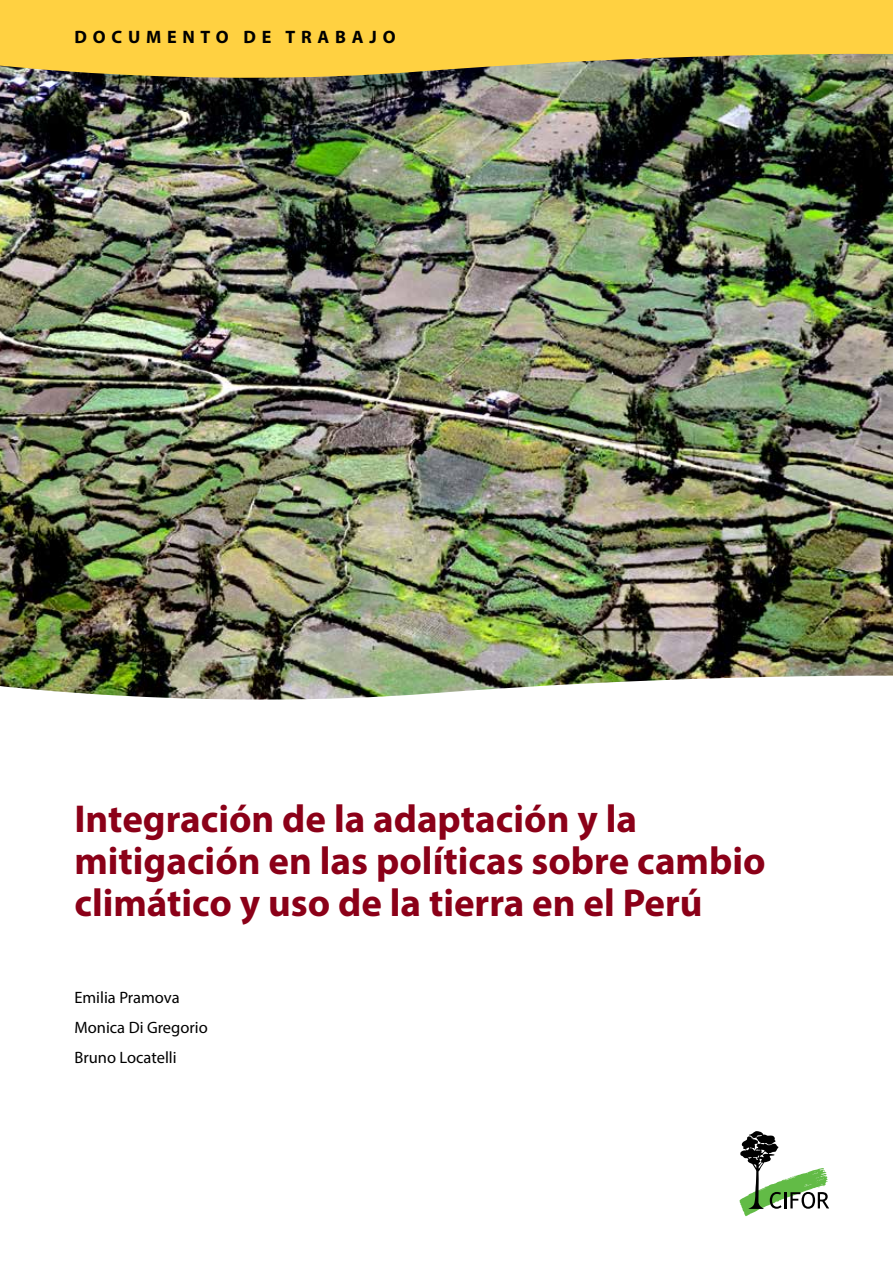
<style>
.page{position:relative;width:893px;height:1263px;background:#fff}
.page>*{position:absolute;margin:0;border:0;box-sizing:border-box;transform-origin:0 0}
.t1{font:700 39px/42px "Myriad Pro";color:#8b0018}
.t2{font:700 18px "Myriad Pro";letter-spacing:.32em;color:#000}
.t3{font:16.5px/30px "Myriad Pro";color:#000}
</style>
<div class="page">
<img style="left:0;top:89px;width:893px;height:611px">
<img style="left:0;top:0;width:893px;height:89px">
<svg style="left:739px;top:1131px;width:90px;height:85px"></svg>
<p class="t2" style="left:75px;top:25px;width:323px">DOCUMENTO DE TRABAJO</p>
<p class="t1" style="left:74px;top:797px;width:693px">Integración de la adaptación y la mitigación en las políticas sobre cambio climático y uso de la tierra en el Perú</p>
<p class="t3" style="left:74px;top:982px;width:135px">Emilia Pramova<br>Monica Di Gregorio<br>Bruno Locatelli</p>
</div>
